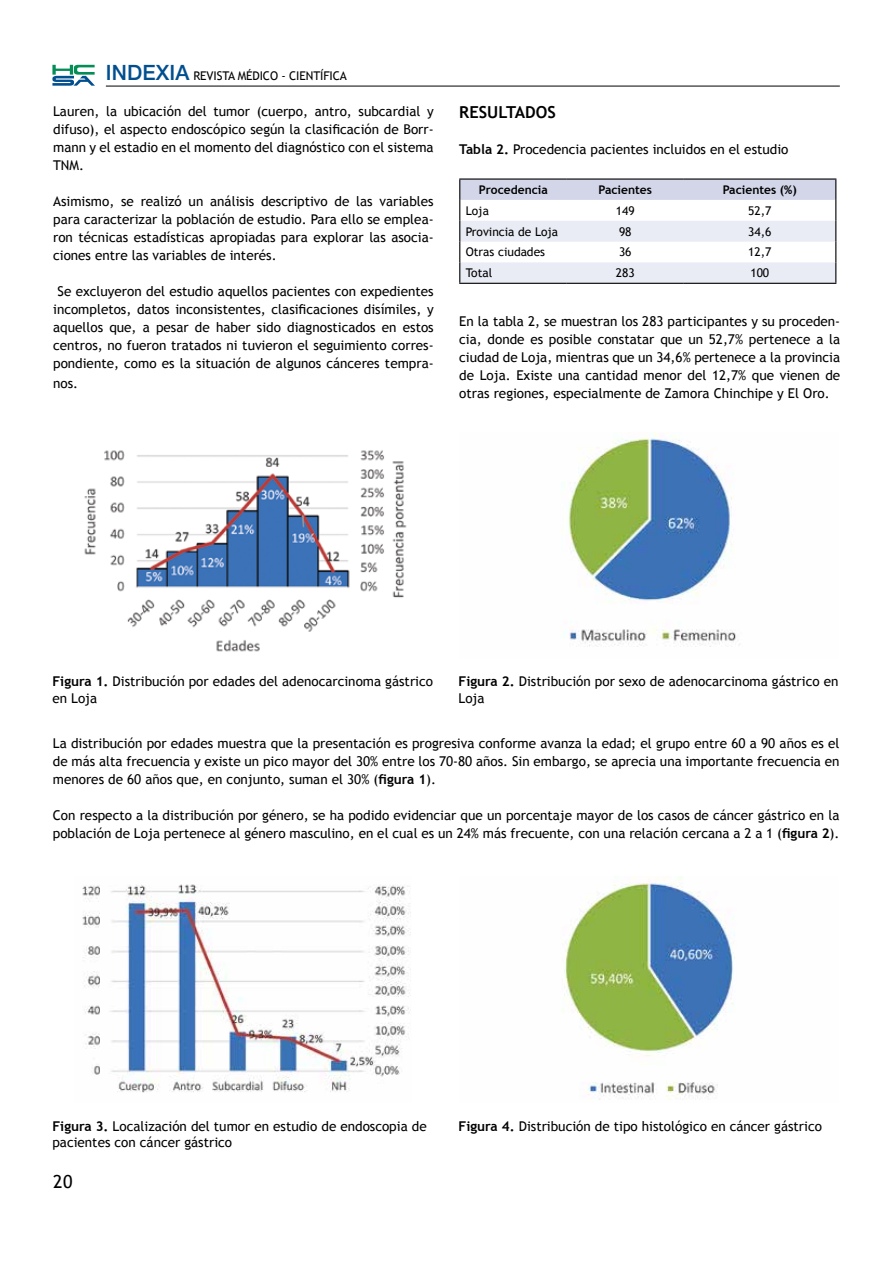
<style>
.page{position:relative;width:893px;height:1263px;background:#fff}
.page>*{position:absolute;margin:0;border:0;box-sizing:border-box;transform-origin:0 0}
.t1{font:18px "Trebuchet MS";color:#000}
.t2{font:700 16.5px "Trebuchet MS";color:#000}
.t3{font:13.5px/18px "Trebuchet MS";color:#000;text-align:justify}
.t4{font:12px "Trebuchet MS";color:#000}
.t5{font:700 12px "Trebuchet MS";color:#000}
.s1{font-family:"Helvetica Neue";font-weight:500;font-size:21px;color:#024f90}
.s2{font-weight:700}
</style>
<div class="page">
<hr style="left:106px;top:86px;width:734px;height:1px;background:#000">
<svg style="left:52px;top:65px;width:43px;height:21px"></svg>
<img style="left:84px;top:450px;width:323px;height:202px">
<img style="left:82px;top:884px;width:329px;height:209px">
<img style="left:563px;top:432px;width:177px;height:215px">
<img style="left:562px;top:876px;width:173px;height:224px">
<hr style="left:459px;top:178px;width:108px;height:2px;background:#000">
<hr style="left:567px;top:178px;width:117px;height:2px;background:#000">
<hr style="left:684px;top:178px;width:152px;height:2px;background:#000">
<svg style="left:459px;top:179px;width:377px;height:104px"></svg>
<hr style="left:459px;top:283px;width:108px;height:1px;background:#000">
<hr style="left:567px;top:283px;width:117px;height:1px;background:#000">
<hr style="left:684px;top:283px;width:152px;height:1px;background:#000">
<p class="t4" style="left:106px;top:69px;width:243px"><span class="s1">INDEXIA</span> REVISTA MÉDICO - CIENTÍFICA</p>
<p class="t3" style="left:53px;top:102px;width:382px">Lauren, la ubicación del tumor (cuerpo, antro, subcardial y difuso), el aspecto endoscópico según la clasificación de Borr&shy;mann y el estadio en el momento del diagnóstico con el sistema TNM.</p>
<p class="t3" style="left:53px;top:192px;width:382px">Asimismo, se realizó un análisis descriptivo de las variables para caracterizar la población de estudio. Para ello se emplea&shy;ron técnicas estadísticas apropiadas para explorar las asocia&shy;ciones entre las variables de interés.</p>
<p class="t3" style="left:53px;top:282px;width:382px;text-align:center">Se excluyeron del estudio aquellos pacientes con expedientes incompletos, datos inconsistentes, clasificaciones disímiles, y aquellos que, a pesar de haber sido diagnosticados en estos centros, no fueron tratados ni tuvieron el seguimiento corres&shy;pondiente, como es la situación de algunos cánceres tempra-</p>
<p class="t3" style="left:53px;top:374px;width:27px">nos.</p>
<p class="t2" style="left:459px;top:103px;width:98px">RESULTADOS</p>
<p class="t3" style="left:459px;top:141px;width:331px"><span class="s2">Tabla 2.</span> Procedencia pacientes incluidos en el estudio</p>
<p class="t5" style="left:479px;top:183px;width:71px">Procedencia</p>
<p class="t5" style="left:599px;top:183px;width:55px">Pacientes</p>
<p class="t5" style="left:723px;top:183px;width:76px">Pacientes (%)</p>
<p class="t4" style="left:466px;top:203px;width:25px">Loja</p>
<p class="t4" style="left:616px;top:203px;width:20px">149</p>
<p class="t4" style="left:748px;top:203px;width:25px">52,7</p>
<p class="t4" style="left:466px;top:224px;width:94px">Provincia de Loja</p>
<p class="t4" style="left:619px;top:224px;width:14px">98</p>
<p class="t4" style="left:748px;top:224px;width:25px">34,6</p>
<p class="t4" style="left:466px;top:245px;width:81px">Otras ciudades</p>
<p class="t4" style="left:619px;top:245px;width:14px">36</p>
<p class="t4" style="left:748px;top:245px;width:25px">12,7</p>
<p class="t4" style="left:466px;top:266px;width:28px">Total</p>
<p class="t4" style="left:616px;top:266px;width:20px">283</p>
<p class="t4" style="left:750px;top:266px;width:20px">100</p>
<p class="t3" style="left:459px;top:312px;width:382px">En la tabla 2, se muestran los 283 participantes y su proceden&shy;cia, donde es posible constatar que un 52,7% pertenece a la ciudad de Loja, mientras que un 34,6% pertenece a la provincia de Loja. Existe una cantidad menor del 12,7% que vienen de otras regiones, especialmente de Zamora Chinchipe y El Oro.</p>
<p class="t3" style="left:52px;top:673px;width:382px;line-height:16.2px"><span class="s2">Figura 1.</span> Distribución por edades del adenocarcinoma gástrico en Loja</p>
<p class="t3" style="left:459px;top:673px;width:381px;line-height:16.2px"><span class="s2">Figura 2.</span> Distribución por sexo de adenocarcinoma gástrico en<br>Loja</p>
<p class="t3" style="left:53px;top:734px;width:788px">La distribución por edades muestra que la presentación es progresiva conforme avanza la edad; el grupo entre 60 a 90 años es el de más alta frecuencia y existe un pico mayor del 30% entre los 70-80 años. Sin embargo, se aprecia una importante frecuencia en menores de 60 años que, en conjunto, suman el 30% (<span class="s2">figura 1</span>).</p>
<p class="t3" style="left:53px;top:806px;width:788px">Con respecto a la distribución por género, se ha podido evidenciar que un porcentaje mayor de los casos de cáncer gástrico en la población de Loja pertenece al género masculino, en el cual es un 24% más frecuente, con una relación cercana a 2 a 1 (<span class="s2">figura 2</span>).</p>
<p class="t3" style="left:52px;top:1118px;width:376px;line-height:16.2px"><span class="s2">Figura 3.</span> Localización del tumor en estudio de endoscopia de pacientes con cáncer gástrico</p>
<h1 class="t1" style="left:53px;top:1171px;width:21px">20</h1>
<p class="t3" style="left:459px;top:1117px;width:365px"><span class="s2">Figura 4.</span> Distribución de tipo histológico en cáncer gástrico</p>
</div>
